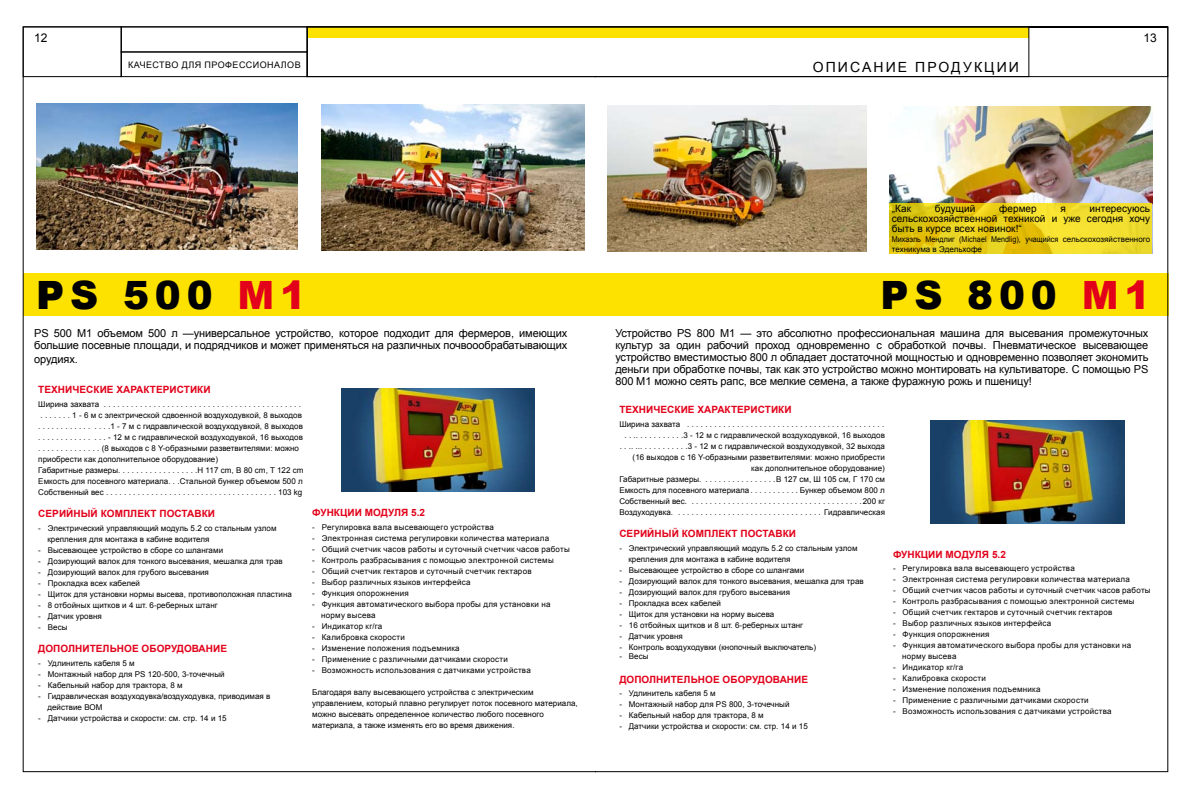
<style>
.page{position:relative;width:1191px;height:794px;background:#fff}
.page>*{position:absolute;margin:0;border:0;box-sizing:border-box;transform-origin:0 0}
.t1{font:900 39px "Arial";letter-spacing:.15em;color:#000}
.t2{font:14px "Arial";color:#000}
.t3{font:12px "Arial";color:#000}
.t4{font:11px/12px "Arial";letter-spacing:-.01em;color:#000}
.t5{font:700 10px "Arial";letter-spacing:.005em;color:#e2001a}
.t6{font:10px/10px "Arial";letter-spacing:.005em;color:#000;text-align:justify}
.t7{font:9px "Arial";letter-spacing:.05em;color:#000}
.t8{font:8px/11px "Arial";letter-spacing:.005em;color:#000}
.t9{font:8px/11px "Arial";letter-spacing:.03em;color:#000}
.t10{font:8px/10px "Arial";letter-spacing:.005em;color:#000;scale:.9 1}
.s1{color:#e2001a}
</style>
<div class="page">
<img style="left:23px;top:77px;width:572px;height:695px">
<div style="left:23px;top:26px;width:99px;height:51px;border:1px solid #000"></div>
<div style="left:120px;top:26px;width:188px;height:26px;border:1px solid #000"></div>
<div style="left:120px;top:51px;width:188px;height:26px;border:1px solid #000"></div>
<svg style="left:595px;top:77px;width:573px;height:695px"></svg>
<svg style="left:307px;top:26px;width:861px;height:51px"></svg>
<h3 class="t3" style="left:34px;top:30px;width:15px">12</h3>
<h3 class="t3" style="left:1143px;top:30px;width:15px">13</h3>
<p class="t7" style="left:128px;top:59px;width:174px">КАЧЕСТВО ДЛЯ ПРОФЕССИОНАЛОВ</p>
<h2 class="t2" style="left:812px;top:58px;width:26px">Описание</h2>
<h2 class="t2" style="left:915px;top:58px;width:12px">продук</h2>
<h2 class="t2" style="left:984px;top:58px;width:24px">ции</h2>
<p class="t6" style="left:891px;top:203px;width:21px">„Как</p>
<p class="t6" style="left:934px;top:203px;width:42px">будущий</p>
<p class="t6" style="left:999px;top:203px;width:39px">фермер</p>
<p class="t6" style="left:1060px;top:203px;width:7px">я</p>
<p class="t6" style="left:891px;top:203px;width:260px;text-indent:198px">интересуюсь сельскохозяйственной техникой и уже сегодня хочу быть в курсе всех новинок!“</p>
<p class="t10" style="left:891px;top:234px;width:288px">Михаэль Мендлиг (Michael Mendlig), учащийся сельскохозяйственного техникума в Эдельхофе</p>
<h1 class="t1" style="left:36px;top:267px;width:271px">PS 500 <span class="s1">M1</span></h1>
<h1 class="t1" style="left:880px;top:267px;width:271px">PS 800 <span class="s1">M1</span></h1>
<h3 class="t4" style="left:34px;top:327px;width:534px">PS 500 M1 объемом 500 л —универсальное устройство, которое подходит для фермеров, имеющих большие посевные площади, и подрядчиков и может применяться на различных почвоообрабатывающих</h3>
<h3 class="t4" style="left:34px;top:353px;width:45px">орудиях.</h3>
<p class="t5" style="left:38px;top:383px;width:174px">ТЕХНИЧЕСКИЕ ХАРАКТЕРИСТИКИ</p>
<p class="t8" style="left:38px;top:399px;width:267px">Ширина захвата ............................................<br>. . . . . . . 1 - 6 м с электрической сдвоенной воздуходувкой, 8 выходов . . . . . . . . . . . . . . . .1 - 7 м с гидравлической воздуходувкой, 8 выходов . . . . . . . . . . . . . . . - 12 м с гидравлической воздуходувкой, 16 выходов . . . . . . . . . . . . . . (8 выходов с 8 Y-образными разветвителями: можно приобрести как дополнительное оборудование)<br>Габаритные размеры. . . . . . . . . . . . . . . . . .H 117 cm, B 80 cm, T 122 cm Емкость для посевного материала. . .Стальной бункер объемом 500 л Собственный вес . . . . . . . . . . . . . . . . . . . . . . . . . . . . . . . . . . . . . . 103 kg</p>
<p class="t5" style="left:38px;top:507px;width:178px">СЕРИЙНЫЙ КОМПЛЕКТ ПОСТАВКИ</p>
<p class="t8" style="left:47px;top:523px;width:231px;text-indent:-9px">- Электрический управляющий модуль 5.2 со стальным узлом крепления для монтажа в кабине водителя</p>
<p class="t8" style="left:38px;top:545px;width:186px">- Высевающее устройство в сборе со шлангами</p>
<p class="t8" style="left:38px;top:556px;width:246px">- Дозирующий валок для тонкого высевания, мешалка для трав</p>
<p class="t8" style="left:38px;top:567px;width:172px">- Дозирующий валок для грубого высевания</p>
<p class="t8" style="left:38px;top:578px;width:103px">- Прокладка всех кабелей</p>
<p class="t8" style="left:38px;top:589px;width:255px">- Щиток для установки нормы высева, противоположная пластина</p>
<p class="t8" style="left:38px;top:600px;width:181px">- 8 отбойных щитков и 4 шт. 6-реберных штанг</p>
<p class="t8" style="left:38px;top:611px;width:65px">- Датчик уровня</p>
<p class="t8" style="left:38px;top:622px;width:31px">- Весы</p>
<p class="t5" style="left:38px;top:642px;width:190px">ДОПОЛНИТЕЛЬНОЕ ОБОРУДОВАНИЕ</p>
<p class="t8" style="left:38px;top:657px;width:98px">- Удлинитель кабеля 5 м</p>
<p class="t8" style="left:38px;top:668px;width:188px">- Монтажный набор для PS 120-500, 3-точечный</p>
<p class="t8" style="left:38px;top:679px;width:146px">- Кабельный набор для трактора, 8 м</p>
<p class="t8" style="left:47px;top:690px;width:224px;text-indent:-9px">- Гидравлическая воздуходувка/воздуходувка, приводимая в действие ВОМ</p>
<p class="t8" style="left:38px;top:712px;width:190px">- Датчики устройства и скорости: см. стр. 14 и 15</p>
<p class="t5" style="left:312px;top:505px;width:114px">ФУНКЦИИ МОДУЛЯ 5.2</p>
<p class="t9" style="left:312px;top:521px;width:183px">- Регулировка вала высевающего устройства</p>
<p class="t9" style="left:312px;top:532px;width:238px">- Электронная система регулировки количества материала</p>
<p class="t9" style="left:312px;top:543px;width:259px">- Общий счетчик часов работы и суточный счетчик часов работы</p>
<p class="t9" style="left:312px;top:554px;width:243px">- Контроль разбрасывания с помощью электронной системы</p>
<p class="t9" style="left:312px;top:565px;width:221px">- Общий счетчик гектаров и суточный счетчик гектаров</p>
<p class="t9" style="left:312px;top:576px;width:160px">- Выбор различных языков интерфейса</p>
<p class="t9" style="left:312px;top:587px;width:98px">- Функция опорожнения</p>
<p class="t9" style="left:321px;top:598px;width:231px;text-indent:-9px">- Функция автоматического выбора пробы для установки на норму высева</p>
<p class="t9" style="left:312px;top:620px;width:72px">- Индикатор кг/га</p>
<p class="t9" style="left:312px;top:631px;width:94px">- Калибровка скорости</p>
<p class="t9" style="left:312px;top:642px;width:149px">- Изменение положения подъемника</p>
<p class="t9" style="left:312px;top:653px;width:197px">- Применение с различными датчиками скорости</p>
<p class="t9" style="left:312px;top:664px;width:220px">- Возможность использования с датчиками устройства</p>
<p class="t8" style="left:312px;top:686px;width:267px">Благодаря валу высевающего устройства с электрическим управлением, который плавно регулирует поток посевного материала, можно высевать определенное количество любого посевного материала, а также изменять его во время движения.</p>
<p class="t4" style="left:615px;top:327px;width:534px;text-align:justify">Устройство PS 800 M1 — это абсолютно профессиональная машина для высевания промежуточных культур за один рабочий проход одновременно с обработкой почвы. Пневматическое высевающее устройство вместимостью 800 л обладает достаточной мощностью и одновременно позволяет экономить деньги при обработке почвы, так как это устройство можно монтировать на культиваторе. С помощью PS 800 M1 можно сеять рапс, все мелкие семена, а также фуражную рожь и пшеницу!</p>
<p class="t5" style="left:619px;top:403px;width:174px">ТЕХНИЧЕСКИЕ ХАРАКТЕРИСТИКИ</p>
<p class="t8" style="left:619px;top:418px;width:69px">Ширина захвата ............................................</p>
<p class="t8" style="left:624px;top:429px;width:262px">. . .. . . . . . . . . . .3 - 12 м с гидравлической воздуходувкой, 16 выходов</p>
<p class="t8" style="left:620px;top:440px;width:267px">. . .. ... . . . . . . . . . .3 - 12 м с гидравлической воздуходувкой, 32 выхода</p>
<p class="t8" style="left:632px;top:451px;width:254px">(16 выходов с 16 Y-образными разветвителями: можно приобрести</p>
<p class="t8" style="left:751px;top:462px;width:135px">как дополнительное оборудование)</p>
<p class="t8" style="left:619px;top:473px;width:88px">Габаритные размеры. ................</p>
<p class="t8" style="left:776px;top:473px;width:110px">В 127 см, Ш 105 см, Г 170 см</p>
<p class="t8" style="left:619px;top:484px;width:134px">Емкость для посевного материала...........</p>
<p class="t8" style="left:800px;top:484px;width:87px">Бункер объемом 800 л</p>
<p class="t8" style="left:619px;top:495px;width:74px">Собственный вес. ......................................</p>
<p class="t8" style="left:862px;top:495px;width:24px">200 кг</p>
<p class="t8" style="left:619px;top:506px;width:60px">Воздуходувка. .................................</p>
<p class="t8" style="left:824px;top:506px;width:62px">Гидравлическая</p>
<p class="t5" style="left:619px;top:526px;width:178px">СЕРИЙНЫЙ КОМПЛЕКТ ПОСТАВКИ</p>
<p class="t8" style="left:628px;top:542px;width:231px;text-indent:-9px">- Электрический управляющий модуль 5.2 со стальным узлом крепления для монтажа в кабине водителя</p>
<p class="t8" style="left:619px;top:564px;width:186px">- Высевающее устройство в сборе со шлангами</p>
<p class="t8" style="left:619px;top:575px;width:246px">- Дозирующий валок для тонкого высевания, мешалка для трав</p>
<p class="t8" style="left:619px;top:586px;width:172px">- Дозирующий валок для грубого высевания</p>
<p class="t8" style="left:619px;top:597px;width:103px">- Прокладка всех кабелей</p>
<p class="t8" style="left:619px;top:608px;width:156px">- Щиток для установки на норму высева</p>
<p class="t8" style="left:619px;top:619px;width:185px">- 16 отбойных щитков и 8 шт. 6-реберных штанг</p>
<p class="t8" style="left:619px;top:630px;width:65px">- Датчик уровня</p>
<p class="t8" style="left:619px;top:641px;width:198px">- Контроль воздуходувки (кнопочный выключатель)</p>
<p class="t8" style="left:619px;top:650px;width:31px">- Весы</p>
<p class="t5" style="left:619px;top:672px;width:190px">ДОПОЛНИТЕЛЬНОЕ ОБОРУДОВАНИЕ</p>
<p class="t8" style="left:619px;top:688px;width:98px">- Удлинитель кабеля 5 м</p>
<p class="t8" style="left:619px;top:699px;width:172px">- Монтажный набор для PS 800, 3-точечный</p>
<p class="t8" style="left:619px;top:710px;width:146px">- Кабельный набор для трактора, 8 м</p>
<p class="t8" style="left:619px;top:721px;width:190px">- Датчики устройства и скорости: см. стр. 14 и 15</p>
<p class="t5" style="left:893px;top:547px;width:114px">ФУНКЦИИ МОДУЛЯ 5.2</p>
<p class="t9" style="left:893px;top:563px;width:183px">- Регулировка вала высевающего устройства</p>
<p class="t9" style="left:893px;top:574px;width:238px">- Электронная система регулировки количества материала</p>
<p class="t9" style="left:893px;top:585px;width:259px">- Общий счетчик часов работы и суточный счетчик часов работы</p>
<p class="t9" style="left:893px;top:596px;width:243px">- Контроль разбрасывания с помощью электронной системы</p>
<p class="t9" style="left:893px;top:607px;width:221px">- Общий счетчик гектаров и суточный счетчик гектаров</p>
<p class="t9" style="left:893px;top:618px;width:160px">- Выбор различных языков интерфейса</p>
<p class="t9" style="left:893px;top:629px;width:98px">- Функция опорожнения</p>
<p class="t9" style="left:902px;top:640px;width:231px;text-indent:-9px">- Функция автоматического выбора пробы для установки на норму высева</p>
<p class="t9" style="left:893px;top:662px;width:72px">- Индикатор кг/га</p>
<p class="t9" style="left:893px;top:673px;width:94px">- Калибровка скорости</p>
<p class="t9" style="left:893px;top:684px;width:149px">- Изменение положения подъемника</p>
<p class="t9" style="left:893px;top:695px;width:197px">- Применение с различными датчиками скорости</p>
<p class="t9" style="left:893px;top:706px;width:220px">- Возможность использования с датчиками устройства</p>
</div>
